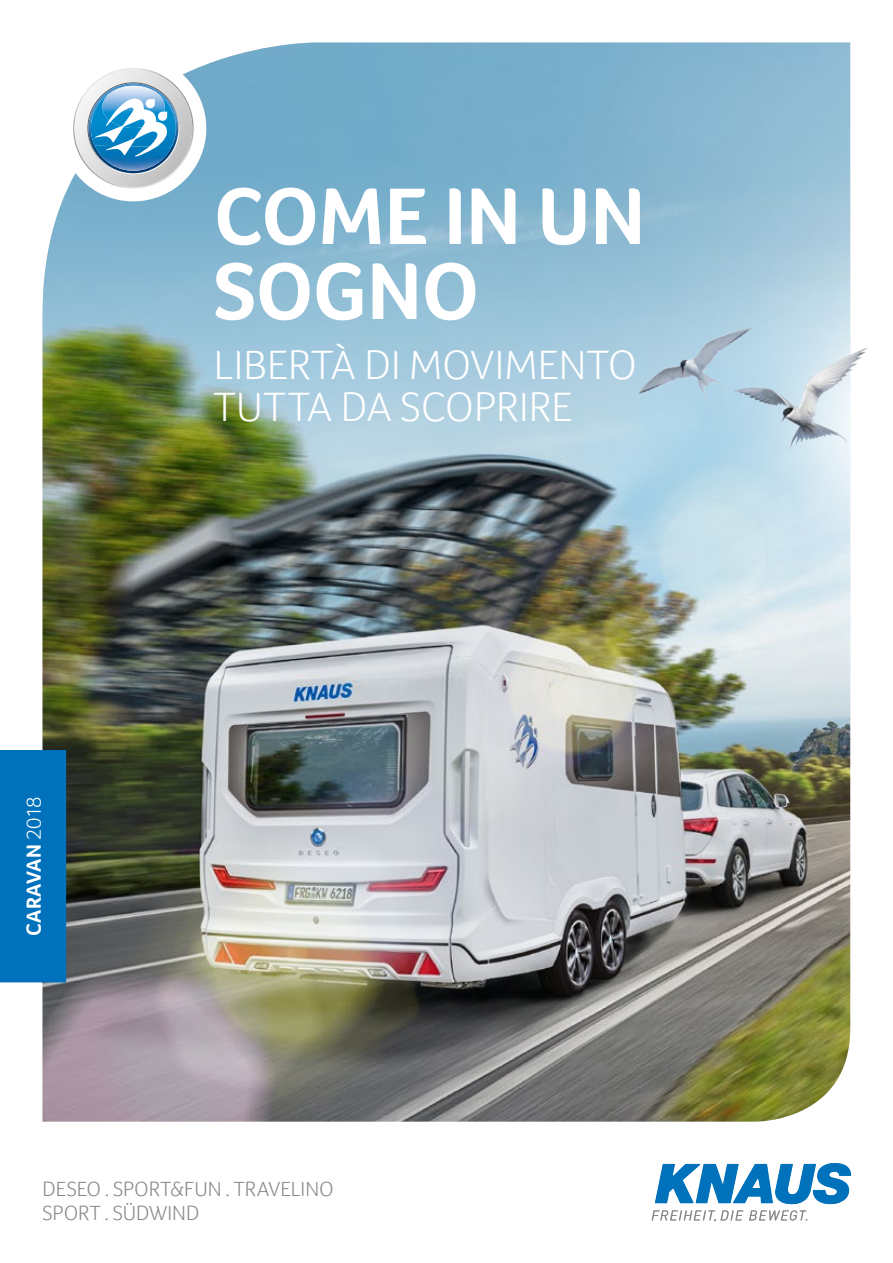
<style>
.page{position:relative;width:893px;height:1263px;background:#fff}
.page>*{position:absolute;margin:0;border:0;box-sizing:border-box;transform-origin:0 0}
.t1{font:700 82.5px/75px "Foco";letter-spacing:-.005em;color:#fff}
.t2{font:300 42px/42px "Foco";letter-spacing:.005em;color:#fff}
.t3{font:300 21px/24px "Foco";color:#878787}
.t4{font:700 21px "Foco";letter-spacing:.015em;color:#fff}
.s1{font-weight:300}
</style>
<div class="page">
<img style="left:43px;top:43px;width:807px;height:1078px">
<div style="left:0;top:750px;width:66px;height:232px;background:#0072bb"></div>
<svg style="left:651px;top:1210px;width:156px;height:12px"></svg>
<svg style="left:655px;top:1163px;width:196px;height:41px"></svg>
<div style="left:60px;top:55px;width:146px;height:146px;background:#fff;border-radius:50%"></div>
<svg style="left:73px;top:68px;width:121px;height:121px"></svg>
<img style="left:623px;top:311px;width:136px;height:106px">
<img style="left:730px;top:339px;width:137px;height:116px">
<p class="t4" style="left:20px;top:936px;width:141px;rotate:-90deg">CARAVAN <span class="s1">2018</span></p>
<h1 class="t1" style="left:214px;top:178px;width:433px">COME IN UN<br>SOGNO</h1>
<h2 class="t2" style="left:214px;top:343px;width:425px">LIBERTÀ DI MOVIMENTO<br>TUTTA DA SCOPRIRE</h2>
<p class="t3" style="left:43px;top:1177px;width:293px">DESEO . SPORT&amp;FUN . TRAVELINO<br>SPORT . SÜDWIND</p>
</div>
